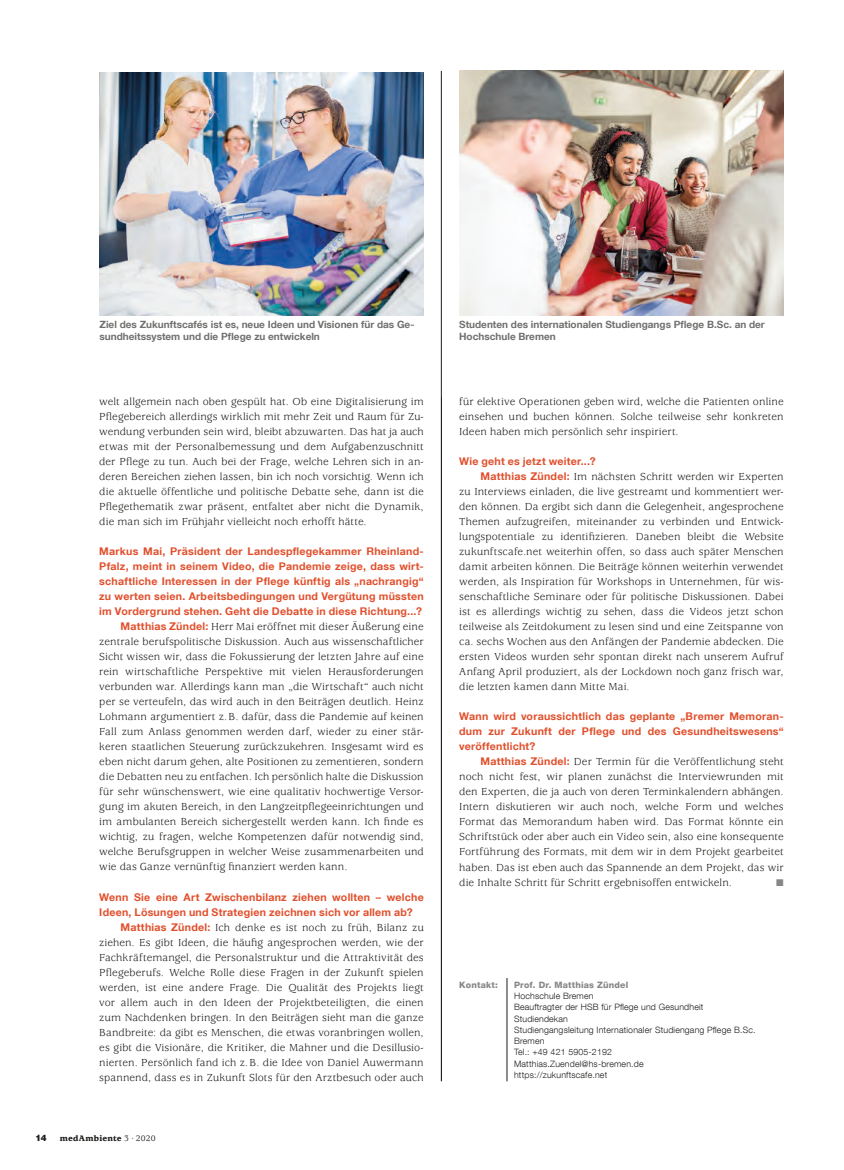
<style>
.page{position:relative;width:844px;height:1170px;background:#fff}
.page>*{position:absolute;margin:0;border:0;box-sizing:border-box;transform-origin:0 0}
.t1{font:11.25px/15px "Usherwood Std";letter-spacing:.01em;color:#1d1d1b;text-align:justify}
.t2{font:700 10.62px/15px "Helvetica Neue LT Com";letter-spacing:.02em;color:#e1502d;text-align:justify}
.t3{font:700 10px/12.5px "Helvetica Neue LT Com";color:#70706f}
.t4{font:300 8.75px/11.2px "Helvetica Neue LT Com";letter-spacing:.02em;color:#1d1d1b}
.t5{font:800 8.75px "Helvetica Neue LT Com";letter-spacing:.02em;color:#878787}
.t6{font:900 8.75px "Usherwood Std";letter-spacing:.02em;color:#1d1d1b}
.t7{font:900 8.75px "Helvetica LT Std";color:#1d1d1b}
.s1{font-family:"Helvetica Neue LT Com";font-weight:700;font-size:10.62px;color:#e1502d}
.s2{font-weight:500}
</style>
<div class="page">
<hr style="left:441px;top:71px;width:1px;height:1010px;background:#1d1d1b">
<hr style="left:506px;top:977px;width:1px;height:104px;background:#1d1d1b">
<img style="left:99px;top:73px;width:324px;height:242px">
<img style="left:459px;top:71px;width:324px;height:244px">
<p class="t3" style="left:100px;top:317px;width:316px">Ziel des Zukunftscafés ist es, neue Ideen und Visionen für das Ge&shy;sundheitssystem und die Pflege zu entwickeln</p>
<p class="t3" style="left:459px;top:317px;width:307px">Studenten des internationalen Studiengangs Pflege B.Sc. an der<br>Hochschule Bremen</p>
<p class="t1" style="left:99px;top:394px;width:326px">welt allgemein nach oben gespült hat. Ob eine Digitalisierung im Pflegebereich allerdings wirklich mit mehr Zeit und Raum für Zu&shy;wendung verbunden sein wird, bleibt abzuwarten. Das hat ja auch etwas mit der Personalbemessung und dem Aufgabenzuschnitt der Pflege zu tun. Auch bei der Frage, welche Lehren sich in an&shy;deren Bereichen ziehen lassen, bin ich noch vorsichtig. Wenn ich die aktuelle öffentliche und politische Debatte sehe, dann ist die Pflegethematik zwar präsent, entfaltet aber nicht die Dynamik, die man sich im Frühjahr vielleicht noch erhofft hätte.</p>
<p class="t2" style="left:99px;top:543px;width:326px">Markus Mai, Präsident der Landespflegekammer Rheinland-Pfalz, meint in seinem Video, die Pandemie zeige, dass wirt&shy;schaftliche Interessen in der Pflege künftig als „nachrangig“ zu werten seien. Arbeitsbedingungen und Vergütung müssten im Vordergrund stehen. Geht die Debatte in diese Richtung...?</p>
<p class="t1" style="left:99px;top:619px;width:326px;text-indent:21px"><span class="s1">Matthias Zündel:</span> Herr Mai eröffnet mit dieser Äußerung eine zentrale berufspolitische Diskussion. Auch aus wissenschaftlicher Sicht wissen wir, dass die Fokussierung der letzten Jahre auf eine rein wirtschaftliche Perspektive mit vielen Herausforderungen verbunden war. Allerdings kann man „die Wirtschaft“ auch nicht per se verteufeln, das wird auch in den Beiträgen deutlich. Heinz Lohmann argumentiert z.B. dafür, dass die Pandemie auf keinen Fall zum Anlass genommen werden darf, wieder zu einer stär&shy;keren staatlichen Steuerung zurückzukehren. Insgesamt wird es eben nicht darum gehen, alte Positionen zu zementieren, sondern die Debatten neu zu entfachen. Ich persönlich halte die Diskussion für sehr wünschenswert, wie eine qualitativ hochwertige Versor&shy;gung im akuten Bereich, in den Langzeitpflegeeinrichtungen und im ambulanten Bereich sichergestellt werden kann. Ich finde es wichtig, zu fragen, welche Kompetenzen dafür notwendig sind, welche Berufsgruppen in welcher Weise zusammenarbeiten und wie das Ganze vernünftig finanziert werden kann.</p>
<p class="t2" style="left:99px;top:888px;width:326px">Wenn Sie eine Art Zwischenbilanz ziehen wollten – welche<br>Ideen, Lösungen und Strategien zeichnen sich vor allem ab?</p>
<p class="t1" style="left:99px;top:919px;width:326px;text-indent:21px"><span class="s1">Matthias Zündel:</span> Ich denke es ist noch zu früh, Bilanz zu ziehen. Es gibt Ideen, die häufig angesprochen werden, wie der Fachkräftemangel, die Personalstruktur und die Attraktivität des Pflegeberufs. Welche Rolle diese Fragen in der Zukunft spielen werden, ist eine andere Frage. Die Qualität des Projekts liegt vor allem auch in den Ideen der Projektbeteiligten, die einen zum Nachdenken bringen. In den Beiträgen sieht man die ganze Bandbreite: da gibt es Menschen, die etwas voranbringen wollen, es gibt die Visionäre, die Kritiker, die Mahner und die Desillusio&shy;nierten. Persönlich fand ich z.B. die Idee von Daniel Auwermann spannend, dass es in Zukunft Slots für den Arztbesuch oder auch</p>
<p class="t7" style="left:35px;top:1132px;width:13px">14</p>
<p class="t6" style="left:60px;top:1133px;width:97px">medAmbiente <span class="s2">3·2020</span></p>
<p class="t1" style="left:459px;top:394px;width:326px">für elektive Operationen geben wird, welche die Patienten online einsehen und buchen können. Solche teilweise sehr konkreten Ideen haben mich persönlich sehr inspiriert.</p>
<p class="t2" style="left:459px;top:453px;width:138px">Wie geht es jetzt weiter...?</p>
<p class="t1" style="left:459px;top:469px;width:326px;text-indent:21px"><span class="s1">Matthias Zündel:</span> Im nächsten Schritt werden wir Experten zu Interviews einladen, die live gestreamt und kommentiert wer&shy;den können. Da ergibt sich dann die Gelegenheit, angesprochene Themen aufzugreifen, miteinander zu verbinden und Entwick&shy;lungspotentiale zu identifizieren. Daneben bleibt die Website zukunftscafe.net weiterhin offen, so dass auch später Menschen damit arbeiten können. Die Beiträge können weiterhin verwendet werden, als Inspiration für Workshops in Unternehmen, für wis&shy;senschaftliche Seminare oder für politische Diskussionen. Dabei ist es allerdings wichtig zu sehen, dass die Videos jetzt schon teilweise als Zeitdokument zu lesen sind und eine Zeitspanne von ca. sechs Wochen aus den Anfängen der Pandemie abdecken. Die ersten Videos wurden sehr spontan direkt nach unserem Aufruf Anfang April produziert, als der Lockdown noch ganz frisch war, die letzten kamen dann Mitte Mai.</p>
<p class="t2" style="left:459px;top:708px;width:326px">Wann wird voraussichtlich das geplante „Bremer Memoran&shy;dum zur Zukunft der Pflege und des Gesundheitswesens“ veröffentlicht?</p>
<p class="t1" style="left:459px;top:754px;width:326px;text-indent:21px"><span class="s1">Matthias Zündel:</span> Der Termin für die Veröffentlichung steht noch nicht fest, wir planen zunächst die Interviewrunden mit den Experten, die ja auch von deren Terminkalendern abhängen.<br>Intern diskutieren wir auch noch, welche Form und welches Format das Memorandum haben wird. Das Format könnte ein Schriftstück oder aber auch ein Video sein, also eine konsequente Fortführung des Formats, mit dem wir in dem Projekt gearbeitet haben. Das ist eben auch das Spannende an dem Projekt, das wir die Inhalte Schritt für Schritt ergebnisoffen entwickeln.</p>
<p class="t5" style="left:459px;top:979px;width:40px">Kontakt:</p>
<p class="t5" style="left:514px;top:979px;width:116px">Prof. Dr. Matthias Zündel</p>
<p class="t4" style="left:514px;top:989px;width:243px">Hochschule Bremen<br>Beauftragter der HSB für Pflege und Gesundheit<br>Studiendekan<br>Studiengangsleitung Internationaler Studiengang Pflege B.Sc.<br>Bremen<br>Tel.: +49 421 5905-2192<br>Matthias.Zuendel@hs-bremen.de<br>https://zukunftscafe.net</p>
</div>
